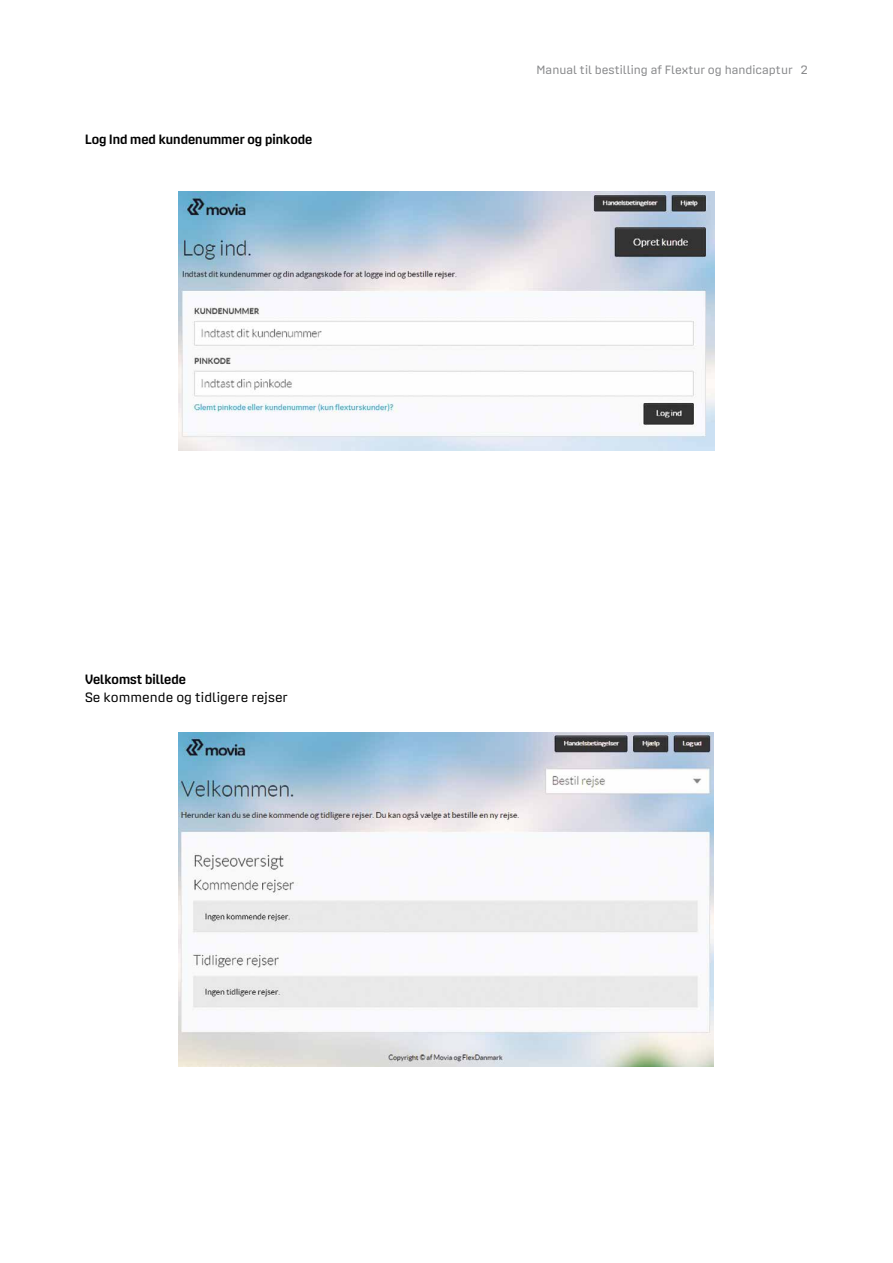
<style>
.page{position:relative;width:893px;height:1263px;background:#fff}
.page>*{position:absolute;margin:0;border:0;box-sizing:border-box;transform-origin:0 0}
.t1{font:500 13.5px "At B Print";color:#000}
.t2{font:13.5px "At B Print";color:#000}
.t3{font:12px "At B Print";color:#87888a}
</style>
<div class="page">
<img style="left:178px;top:191px;width:537px;height:259px">
<img style="left:178px;top:732px;width:536px;height:334px">
<p class="t1" style="left:85px;top:132px;width:229px">Log Ind med kundenummer og pinkode</p>
<p class="t1" style="left:85px;top:672px;width:102px">Velkomst billede</p>
<p class="t2" style="left:85px;top:690px;width:204px">Se kommende og tidligere rejser</p>
<p class="t3" style="left:537px;top:63px;width:273px">Manual til bestilling af Flextur og handicaptur 2</p>
</div>
